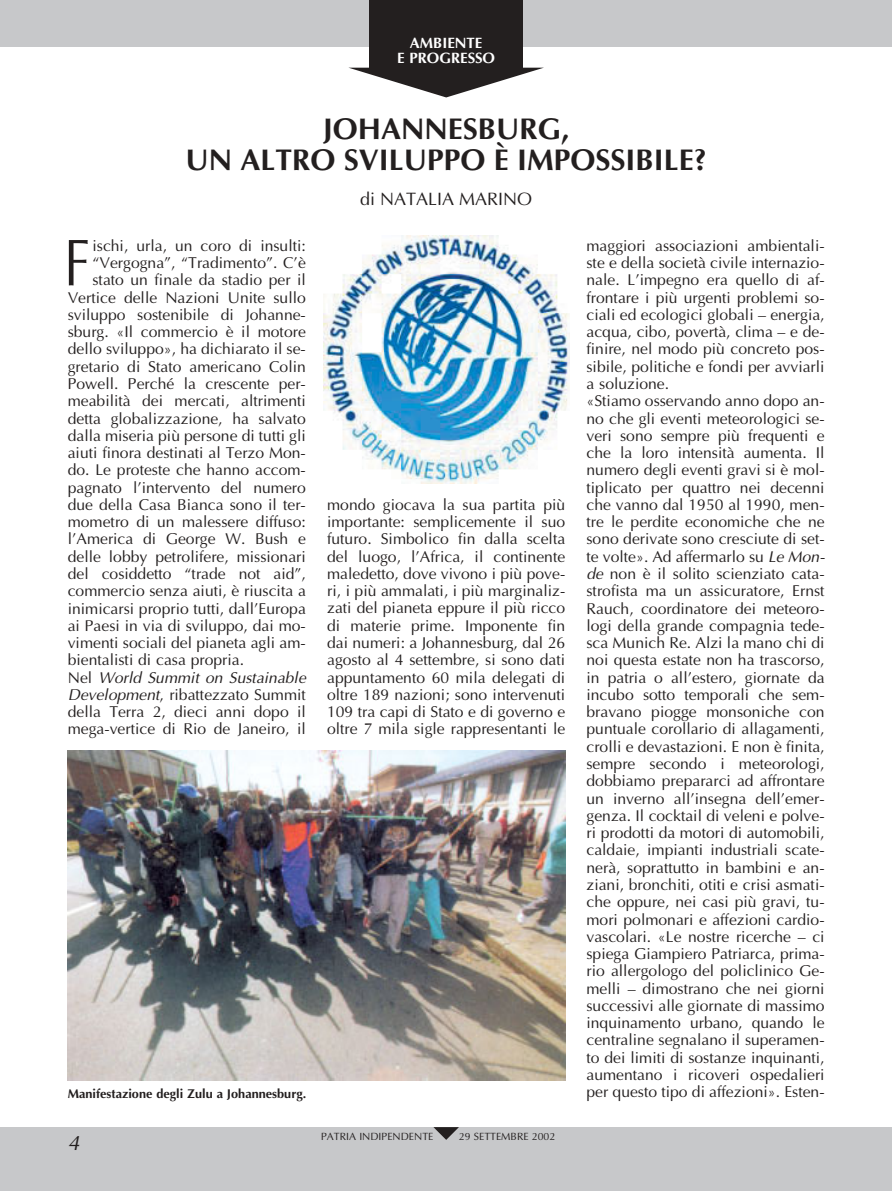
<style>
.page{position:relative;width:892px;height:1191px;background:#fff}
.page>*{position:absolute;margin:0;border:0;box-sizing:border-box;transform-origin:0 0}
.t1{font:66.45px "Optima";color:#231f1f;scale:.8 1}
.t2{font:700 30px/30.5px "Optima";color:#231f1f;text-align:center}
.t3{font:italic 21px "Optima";color:#231f1f}
.t4{font:18px "Optima";color:#231f1f}
.t5{font:15.75px/17.2px "Optima";color:#231f1f;text-align:justify}
.t6{font:italic 15.75px "Optima";color:#231f1f}
.t7{font:700 15px/15.1px "Optima";color:#fff;text-align:center}
.t8{font:700 12.75px "Optima";color:#231f1f}
.t9{font:10.5px "Optima";color:#231f1f}
.s1{font-style:normal}
.s2{font-style:italic}
</style>
<div class="page">
<div style="left:0;top:1126px;width:892px;height:64px;background:#c7c8ca"></div>
<div style="left:0;top:0;width:892px;height:46px;background:#c7c8ca"></div>
<div style="left:370px;top:0;width:153px;height:68px;background:#231f1f"></div>
<svg style="left:350px;top:68px;width:193px;height:29px"></svg>
<svg style="left:433px;top:1126px;width:26px;height:13px"></svg>
<img style="left:324px;top:236px;width:246px;height:247px">
<img style="left:68px;top:750px;width:497px;height:330px">
<p class="t7" style="left:397px;top:37px;width:99px">AMBIENTE<br>E PROGRESSO</p>
<h2 class="t2" style="left:185px;top:117px;width:523px">JOHANNESBURG,<br>UN ALTRO SVILUPPO È IMPOSSIBILE?</h2>
<p class="t4" style="left:360px;top:191px;width:174px">di NATALIA MARINO</p>
<h1 class="t1" style="left:64px;top:235px;width:35px">F</h1>
<p class="t5" style="left:93px;top:238px;width:215px">ischi, urla, un coro di insulti:</p>
<p class="t5" style="left:93px;top:255px;width:215px">“Vergogna”, “Tradimento”. C’è</p>
<p class="t5" style="left:93px;top:273px;width:215px">stato un finale da stadio per il</p>
<p class="t5" style="left:68px;top:290px;width:240px">Vertice delle Nazioni Unite sullo</p>
<p class="t5" style="left:68px;top:307px;width:240px">sviluppo sostenibile di Johanne-</p>
<p class="t5" style="left:68px;top:324px;width:240px">sburg. «Il commercio è il motore</p>
<p class="t5" style="left:68px;top:342px;width:240px">dello sviluppo», ha dichiarato il se-</p>
<p class="t5" style="left:68px;top:359px;width:240px">gretario di Stato americano Colin</p>
<p class="t5" style="left:68px;top:376px;width:240px">Powell. Perché la crescente per-</p>
<p class="t5" style="left:68px;top:394px;width:240px">meabilità dei mercati, altrimenti</p>
<p class="t5" style="left:68px;top:411px;width:240px">detta globalizzazione, ha salvato</p>
<p class="t5" style="left:68px;top:428px;width:240px">dalla miseria più persone di tutti gli</p>
<p class="t5" style="left:68px;top:445px;width:240px">aiuti finora destinati al Terzo Mon-</p>
<p class="t5" style="left:68px;top:463px;width:240px">do. Le proteste che hanno accom-</p>
<p class="t5" style="left:68px;top:480px;width:240px">pagnato l’intervento del numero</p>
<p class="t5" style="left:68px;top:497px;width:240px">due della Casa Bianca sono il ter-</p>
<p class="t5" style="left:68px;top:514px;width:240px">mometro di un malessere diffuso:</p>
<p class="t5" style="left:68px;top:532px;width:240px">l’America di George W. Bush e</p>
<p class="t5" style="left:68px;top:549px;width:240px">delle lobby petrolifere, missionari</p>
<p class="t5" style="left:68px;top:566px;width:240px">del cosiddetto “trade not aid”,</p>
<p class="t5" style="left:68px;top:583px;width:240px">commercio senza aiuti, è riuscita a</p>
<p class="t5" style="left:68px;top:601px;width:240px">inimicarsi proprio tutti, dall’Europa</p>
<p class="t5" style="left:68px;top:618px;width:240px">ai Paesi in via di sviluppo, dai mo-</p>
<p class="t5" style="left:68px;top:635px;width:240px">vimenti sociali del pianeta agli am-</p>
<p class="t5" style="left:68px;top:652px;width:178px">bientalisti di casa propria.</p>
<p class="t6" style="left:68px;top:670px;width:240px"><span class="s1">Nel</span> World Summit on Sustainable</p>
<p class="t5" style="left:68px;top:687px;width:240px"><span class="s2">Development</span>, ribattezzato Summit</p>
<p class="t5" style="left:68px;top:704px;width:240px">della Terra 2, dieci anni dopo il</p>
<p class="t5" style="left:68px;top:722px;width:240px">mega-vertice di Rio de Janeiro, il</p>
<p class="t5" style="left:327px;top:497px;width:240px">mondo giocava la sua partita più importante: semplicemente il suo futuro. Simbolico fin dalla scelta del luogo, l’Africa, il continente maledetto, dove vivono i più pove&shy;ri, i più ammalati, i più marginaliz&shy;zati del pianeta eppure il più ricco di materie prime. Imponente fin dai numeri: a Johannesburg, dal 26 agosto al 4 settembre, si sono dati appuntamento 60 mila delegati di oltre 189 nazioni; sono intervenuti 109 tra capi di Stato e di governo e oltre 7 mila sigle rappresentanti le</p>
<p class="t8" style="left:68px;top:1087px;width:240px">Manifestazione degli Zulu a Johannesburg.</p>
<h3 class="t3" style="left:68px;top:1133px;width:13px">4</h3>
<p class="t9" style="left:321px;top:1131px;width:114px">PATRIA INDIPENDENTE</p>
<p class="t9" style="left:459px;top:1131px;width:98px">29 SETTEMBRE 2002</p>
<p class="t5" style="left:587px;top:238px;width:240px;text-align:left">maggiori associazioni ambientali&shy;ste e della società civile internazio&shy;nale. L’impegno era quello di af&shy;frontare i più urgenti problemi so&shy;ciali ed ecologici globali – energia, acqua, cibo, povertà, clima – e de&shy;finire, nel modo più concreto pos&shy;sibile, politiche e fondi per avviarli a soluzione.<br>«Stiamo osservando anno dopo an&shy;no che gli eventi meteorologici se&shy;veri sono sempre più frequenti e che la loro intensità aumenta. Il numero degli eventi gravi si è mol&shy;tiplicato per quattro nei decenni che vanno dal 1950 al 1990, men&shy;tre le perdite economiche che ne sono derivate sono cresciute di set&shy;te volte». Ad affermarlo su <span class="s2">Le Mon&shy;de</span> non è il solito scienziato cata&shy;strofista ma un assicuratore, Ernst Rauch, coordinatore dei meteoro&shy;logi della grande compagnia tede&shy;sca Munich Re. Alzi la mano chi di noi questa estate non ha trascorso, in patria o all’estero, giornate da incubo sotto temporali che sem&shy;bravano piogge monsoniche con puntuale corollario di allagamenti, crolli e devastazioni. E non è finita, sempre secondo i meteorologi, dobbiamo prepararci ad affrontare un inverno all’insegna dell’emer&shy;genza. Il cocktail di veleni e polve&shy;ri prodotti da motori di automobili, caldaie, impianti industriali scate&shy;nerà, soprattutto in bambini e an&shy;ziani, bronchiti, otiti e crisi asmati&shy;che oppure, nei casi più gravi, tu&shy;mori polmonari e affezioni cardio&shy;vascolari. «Le nostre ricerche – ci spiega Giampiero Patriarca, prima&shy;rio allergologo del policlinico Ge&shy;melli – dimostrano che nei giorni successivi alle giornate di massimo inquinamento urbano, quando le centraline segnalano il superamen&shy;to dei limiti di sostanze inquinanti, aumentano i ricoveri ospedalieri per questo tipo di affezioni». Esten-</p>
</div>
